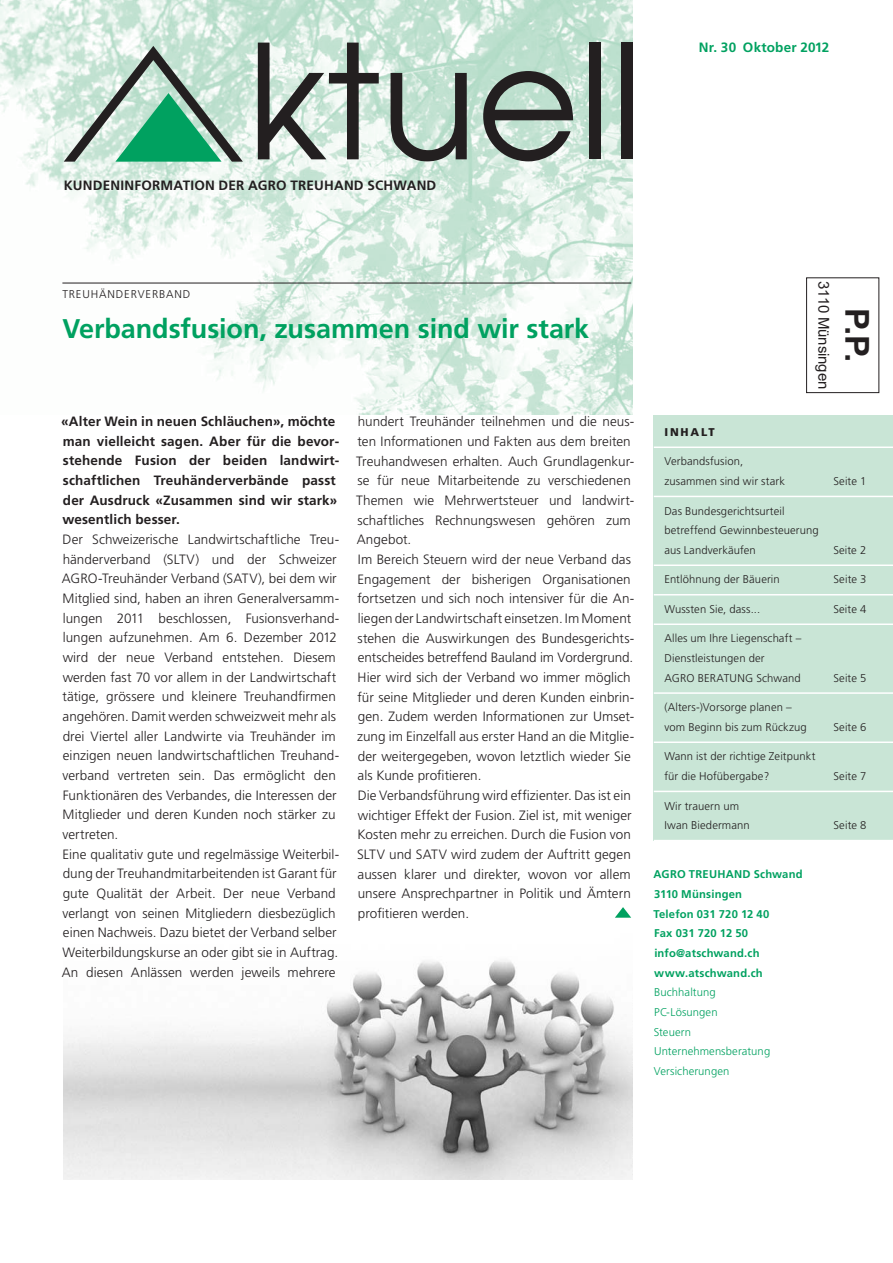
<style>
.page{position:relative;width:893px;height:1263px;background:#fff}
.page>*{position:absolute;margin:0;border:0;box-sizing:border-box;transform-origin:0 0}
.t1{font:700 33px "Arial";color:#231f20}
.t2{font:700 27px "Frutiger LT Std";color:#00a160}
.t3{font:15px "Arial";letter-spacing:-.01em;color:#231f20}
.t4{font:300 13.5px/19.6px "Frutiger LT Std";color:#231f20}
.t5{font:700 13.5px/19.6px "Frutiger LT Std";letter-spacing:.01em;color:#231f20}
.t6{font:700 13.5px "Frutiger LT Std";letter-spacing:.01em;color:#00a160}
.t7{font:300 11.25px/19.6px "Frutiger LT Std";letter-spacing:.01em;color:#231f20}
.t8{font:700 11.25px/19.6px "Frutiger LT Std";letter-spacing:.015em;color:#00a160}
.t9{font:300 11.25px/19.6px "Frutiger LT Std";letter-spacing:.01em;color:#00a160}
.t10{font:300 11.25px "Frutiger LT Std";letter-spacing:.075em;color:#231f20}
.t11{font:900 11.25px "Frutiger LT Std";letter-spacing:.16em;color:#231f20}
</style>
<div class="page">
<img style="left:0;top:0;width:632px;height:415px">
<svg style="left:64px;top:46px;width:179px;height:116px;background:#97c4b0"></svg>
<svg style="left:258px;top:43px;width:121px;height:116px"></svg>
<svg style="left:391px;top:73px;width:76px;height:88px;background:#8a9a91"></svg>
<svg style="left:483px;top:71px;width:90px;height:90px;background:#84938b"></svg>
<div style="left:589px;top:43px;width:12px;height:116px;background:#231f20"></div>
<div style="left:621px;top:43px;width:11px;height:116px;background:#231f20"></div>
<div style="left:806px;top:277px;width:73px;height:116px;border:1px solid #231f20"></div>
<img style="left:64px;top:960px;width:568px;height:220px">
<div style="left:654px;top:415px;width:239px;height:426px;background:#c9e5d6"></div>
<hr style="left:654px;top:447px;width:239px;height:1px;background:#fff">
<hr style="left:654px;top:496px;width:239px;height:1px;background:#fff">
<hr style="left:654px;top:565px;width:239px;height:1px;background:#fff">
<hr style="left:654px;top:594px;width:239px;height:2px;background:#fff">
<hr style="left:654px;top:624px;width:239px;height:1px;background:#fff">
<hr style="left:654px;top:692px;width:239px;height:2px;background:#fff">
<hr style="left:654px;top:742px;width:239px;height:1px;background:#fff">
<hr style="left:654px;top:791px;width:239px;height:1px;background:#fff">
<hr style="left:654px;top:840px;width:239px;height:1px;background:#fff">
<hr style="left:62px;top:283px;width:569px;height:1px;background:#231f20">
<svg style="left:615px;top:907px;width:16px;height:11px"></svg>
<p class="t6" style="left:699px;top:42px;width:132px">Nr. 30 Oktober 2012</p>
<p class="t5" style="left:64px;top:176px;width:374px">KUNDENINFORMATION DER AGRO TREUHAND SCHWAND</p>
<p class="t10" style="left:62px;top:290px;width:129px">TREUHÄNDERVERBAND</p>
<h2 class="t2" style="left:62px;top:317px;width:528px">Verbandsfusion, zusammen sind wir stark</h2>
<p class="t5" style="left:61px;top:412px;width:280px">«Alter Wein in neuen Schläuchen», möchte man vielleicht sagen. Aber für die bevor&shy;stehende Fusion der beiden landwirt&shy;schaftlichen Treuhänderverbände passt der Ausdruck «Zusammen sind wir stark» wesentlich besser.</p>
<p class="t4" style="left:62px;top:530px;width:279px">Der Schweizerische Landwirtschaftliche Treu&shy;händerverband (SLTV) und der Schweizer AGRO-Treuhänder Verband (SATV), bei dem wir Mitglied sind, haben an ihren Generalversamm&shy;lungen 2011 beschlossen, Fusionsverhand&shy;lungen aufzunehmen. Am 6. Dezember 2012 wird der neue Verband entstehen. Diesem werden fast 70 vor allem in der Landwirtschaft tätige, grössere und kleinere Treuhandfirmen angehören. Damit werden schweizweit mehr als drei Viertel aller Landwirte via Treuhänder im einzigen neuen landwirtschaftlichen Treuhand&shy;verband vertreten sein. Das ermöglicht den Funktionären des Verbandes, die Interessen der Mitglieder und deren Kunden noch stärker zu vertreten.<br>Eine qualitativ gute und regelmässige Weiterbil&shy;dung der Treuhandmitarbeitenden ist Garant für gute Qualität der Arbeit. Der neue Verband verlangt von seinen Mitgliedern diesbezüglich einen Nachweis. Dazu bietet der Verband selber Weiterbildungskurse an oder gibt sie in Auftrag.<br>An diesen Anlässen werden jeweils mehrere</p>
<p class="t4" style="left:356px;top:412px;width:280px">hundert Treuhänder teilnehmen und die neus&shy;ten Informationen und Fakten aus dem breiten Treuhandwesen erhalten. Auch Grund lagen kur&shy;se für neue Mitarbeitende zu verschiedenen The men wie Mehrwertsteuer und landwirt&shy;schaftliches Rechnungswesen gehören zum Angebot.<br>Im Bereich Steuern wird der neue Verband das Engagement der bisherigen Organisationen fortsetzen und sich noch intensiver für die An&shy;liegen der Landwirtschaft einsetzen. Im Moment stehen die Auswirkungen des Bundesgerichts&shy;entscheides betreffend Bauland im Vorder grund.<br>Hier wird sich der Verband wo immer möglich für seine Mitglieder und deren Kunden einbrin&shy;gen. Zudem werden Informationen zur Umset&shy;zung im Einzelfall aus erster Hand an die Mitglie&shy;der weitergegeben, wovon letztlich wieder Sie als Kunde profitieren.<br>Die Verbandsführung wird effizienter. Das ist ein wichtiger Effekt der Fusion. Ziel ist, mit weniger Kosten mehr zu erreichen. Durch die Fusion von SLTV und SATV wird zudem der Auftritt gegen aussen klarer und direkter, wovon vor allem unsere Ansprechpartner in Politik und Ämtern profitieren werden.</p>
<p class="t11" style="left:664px;top:425px;width:52px">INHALT</p>
<p class="t7" style="left:664px;top:452px;width:122px">Verbandsfusion, zusammen sind wir stark</p>
<p class="t3" style="left:832px;top:281px;width:109px;rotate:90deg">3110 Münsingen</p>
<h1 class="t1" style="left:876px;top:308px;width:55px;rotate:90deg">P.P.</h1>
<p class="t7" style="left:833px;top:472px;width:34px">Seite 1</p>
<p class="t7" style="left:664px;top:501px;width:156px">Das Bundesgerichtsurteil betreffend Gewinnbesteuerung aus Landverkäufen</p>
<p class="t7" style="left:833px;top:541px;width:34px">Seite 2</p>
<p class="t7" style="left:664px;top:570px;width:117px">Entlöhnung der Bäuerin</p>
<p class="t7" style="left:833px;top:570px;width:34px">Seite 3</p>
<p class="t7" style="left:664px;top:600px;width:97px">Wussten Sie, dass...</p>
<p class="t7" style="left:833px;top:600px;width:35px">Seite 4</p>
<p class="t7" style="left:664px;top:629px;width:138px">Alles um Ihre Liegenschaft –<br>Dienstleistungen der<br>AGRO BERATUNG Schwand</p>
<p class="t7" style="left:833px;top:669px;width:34px">Seite 5</p>
<p class="t7" style="left:664px;top:698px;width:144px">(Alters-)Vorsorge planen – vom Beginn bis zum Rückzug</p>
<p class="t7" style="left:664px;top:747px;width:152px">Wann ist der richtige Zeitpunkt für die Hofübergabe ?</p>
<p class="t7" style="left:664px;top:796px;width:87px">Wir trauern um<br>Iwan Biedermann</p>
<p class="t8" style="left:653px;top:865px;width:151px">AGRO TREUHAND Schwand<br>3110 Münsingen<br>Telefon 031 720 12 40<br>Fax 031 720 12 50 info@atschwand.ch www.atschwand.ch</p>
<p class="t9" style="left:654px;top:983px;width:118px">Buchhaltung<br>PC-Lösungen<br>Steuern<br>Unternehmensberatung<br>Versicherungen</p>
<p class="t7" style="left:833px;top:718px;width:34px">Seite 6</p>
<p class="t7" style="left:833px;top:767px;width:34px">Seite 7</p>
<p class="t7" style="left:833px;top:816px;width:34px">Seite 8</p>
</div>
